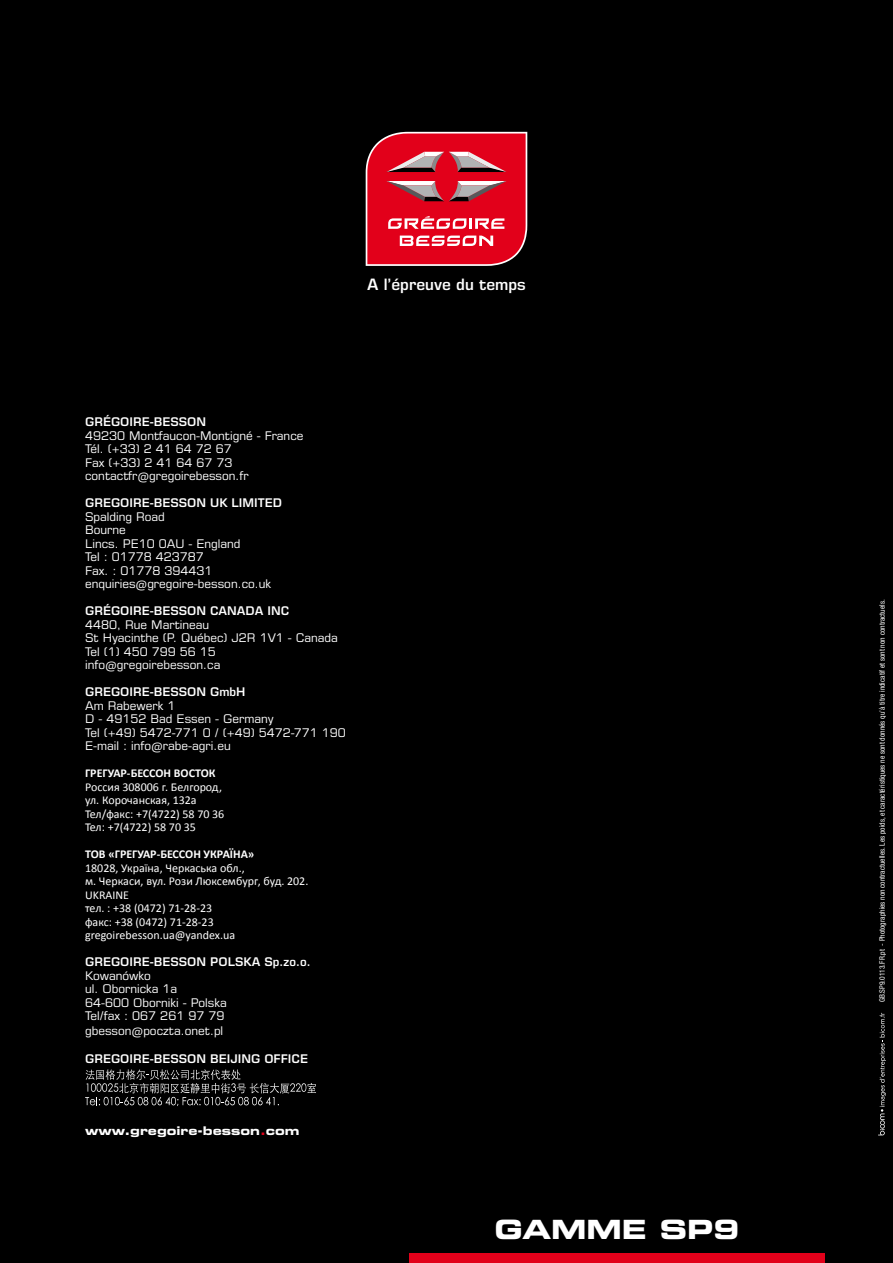
<style>
.page{position:relative;width:893px;height:1263px;background:#000}
.page>*{position:absolute;margin:0;border:0;box-sizing:border-box;transform-origin:0 0}
.t1{font:26.55px "Eurostile LT Pro Bold Ex 2";color:#fff}
.t2{font:600 15.75px "Eurostile LT Pro";color:#fff}
.t3{font:12px/13.5px "Eurostile LT Pro";color:#fff}
.t4{font:12px/13.5px "Calibri";color:#fff}
.t5{font:600 12px "Eurostile LT Pro";color:#fff}
.t6{font:700 12px "Calibri";color:#fff}
.t7{font:12px "Eurostile LT Pro Bold Ex 2";color:#fff}
.t8{font:condensed 7.5px "Helvetica Neue LT Pro";color:#fff}
.s1{color:#e2001a}
</style>
<div class="page">
<div style="left:409px;top:1253px;width:416px;height:10px;background:#e2001a"></div>
<svg style="left:85px;top:1069px;width:231px;height:37px"></svg>
<svg style="left:878px;top:1013px;width:8px;height:122px"></svg>
<svg style="left:366px;top:132px;width:161px;height:134px;background:#d52a3e"></svg>
<h2 class="t2" style="left:367px;top:275px;width:160px">A l’épreuve du temps</h2>
<p class="t5" style="left:85px;top:414px;width:123px">GRÉGOIRE-BESSON</p>
<p class="t3" style="left:85px;top:428px;width:220px">49230 Montfaucon-Montigné - France<br>Tél. (+33) 2 41 64 72 67<br>Fax (+33) 2 41 64 67 73 contactfr@gregoirebesson.fr</p>
<p class="t5" style="left:85px;top:495px;width:198px">GREGOIRE-BESSON UK LIMITED</p>
<p class="t3" style="left:85px;top:509px;width:188px">Spalding Road<br>Bourne<br>Lincs. PE10 0AU - England<br>Tel : 01778 423787<br>Fax. : 01778 394431 enquiries@gregoire-besson.co.uk</p>
<p class="t5" style="left:85px;top:603px;width:206px">GRÉGOIRE-BESSON CANADA INC</p>
<p class="t3" style="left:85px;top:617px;width:254px">4480, Rue Martineau<br>St Hyacinthe (P. Québec) J2R 1V1 - Canada<br>Tel (1) 450 799 56 15 info@gregoirebesson.ca</p>
<p class="t5" style="left:85px;top:684px;width:162px">GREGOIRE-BESSON GmbH</p>
<p class="t3" style="left:85px;top:698px;width:262px">Am Rabewerk 1<br>D - 49152 Bad Essen - Germany<br>Tel (+49) 5472-771 0 / (+49) 5472-771 190<br>E-mail : info@rabe-agri.eu</p>
<p class="t6" style="left:85px;top:765px;width:132px">ГРЕГУАР-БЕССОН ВОСТОК</p>
<p class="t4" style="left:85px;top:780px;width:141px">Россия 308006 г. Белгород, ул. Корочанская, 132а<br>Тел/факс: +7(4722) 58 70 36<br>Тел: +7(4722) 58 70 35</p>
<p class="t6" style="left:85px;top:846px;width:171px">ТОВ «ГРЕГУАР-БЕССОН УКРАЇНА»</p>
<p class="t4" style="left:85px;top:861px;width:225px">18028, Україна, Черкаська обл.,<br>м. Черкаси, вул. Рози Люксембург, буд. 202.<br>UKRAINE<br>тел. : +38 (0472) 71-28-23<br>факс: +38 (0472) 71-28-23 gregoirebesson.ua@yandex.ua</p>
<p class="t5" style="left:85px;top:954px;width:227px">GREGOIRE-BESSON POLSKA Sp.zo.o.</p>
<p class="t3" style="left:85px;top:968px;width:143px">Kowanówko<br>ul. Obornicka 1a<br>64-600 Oborniki - Polska<br>Tel/fax : 067 261 97 79 gbesson@poczta.onet.pl</p>
<p class="t5" style="left:85px;top:1052px;width:225px">GREGOIRE-BESSON BEIJING OFFICE</p>
<p class="t7" style="left:85px;top:1122px;width:216px">www.gregoire-besson<span class="s1">.</span>com</p>
<h1 class="t1" style="left:494px;top:1210px;width:247px">Gamme SP9</h1>
<p class="t8" style="left:878px;top:1002px;width:404px;rotate:-90deg">GB.SP9.0113.FR.pt - Photographies non contractuelles. Les poids, et caractéristiques ne sont donnés qu’à titre indicatif et sont non contractuels.</p>
</div>
